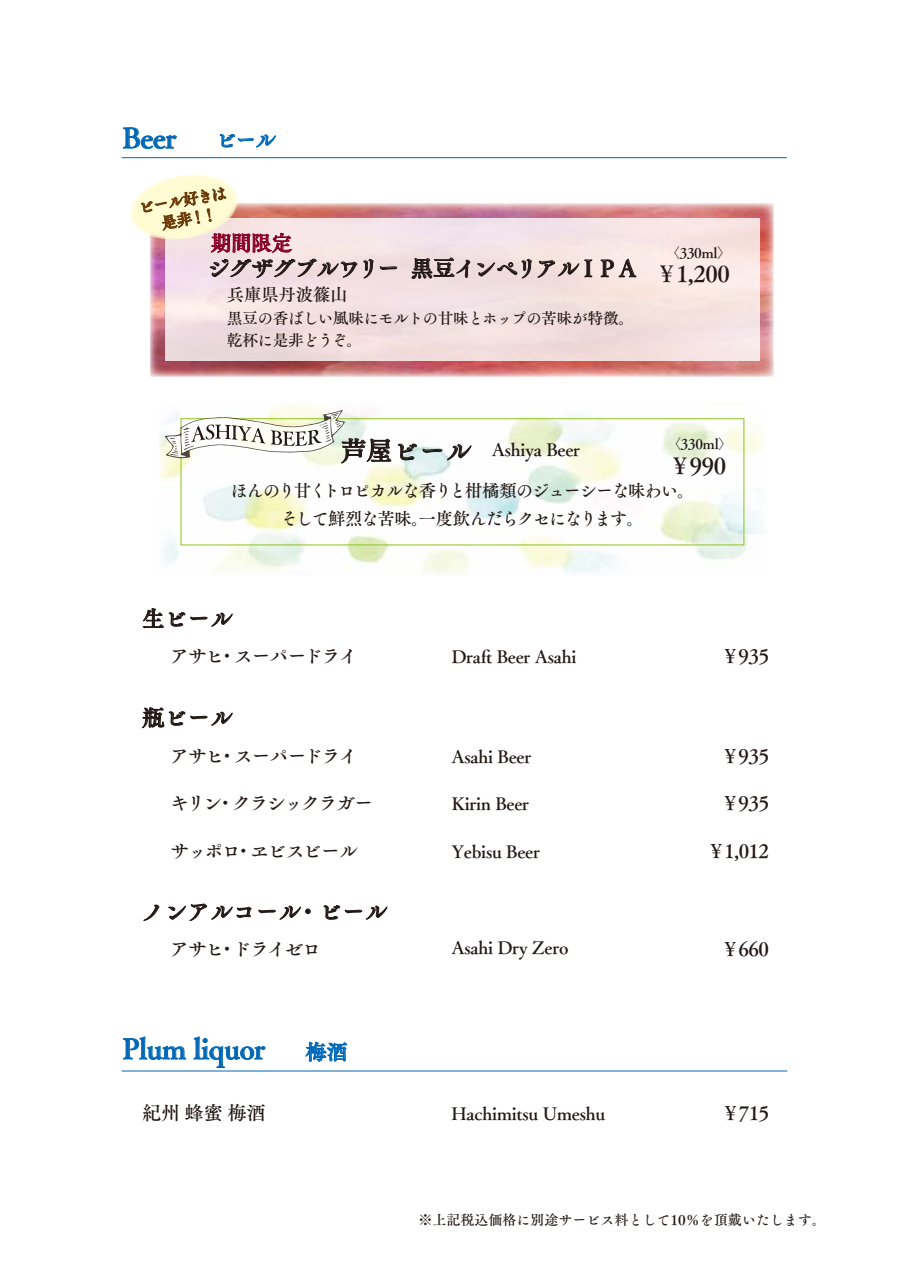
<style>
.page{position:relative;width:903px;height:1275px;background:#fff}
.page>*{position:absolute;margin:0;border:0;box-sizing:border-box;transform-origin:0 0}
.t1{font:28px "Tsuku A Old Min Pr 6 D";letter-spacing:-.015em;color:#0068b7}
.t2{font:26.25px "Tsuku A Old Min Pr 6 D";color:#221815}
.t3{font:22.75px "Tsuku A Old Min Pr 6 D";letter-spacing:-.065em;color:#221815}
.t4{font:22.75px "Tsuku A Old Min Pr 6 D";letter-spacing:-.025em;color:#221815}
.t5{font:22.75px "Tsuku A Old Min Pr 6 D";color:#221815}
.t6{font:21px "Tsuku A Old Min Pr 6 D";color:#0068b7}
.t7{font:21px "Tsuku A Old Min Pr 6 D";color:#870025}
.t8{font:19.25px "Tsuku A Old Min Pr 6 D";letter-spacing:-.08em;color:#221815}
.t9{font:19.25px "Tsuku A Old Min Pr 6 D";letter-spacing:-.105em;color:#221815}
.t10{font:17.5px "Tsuku A Old Min Pr 6 D";letter-spacing:-.02em;color:#221815}
.t11{font:17.5px/28px "Tsuku A Old Min Pr 6 D";letter-spacing:-.085em;color:#221815;text-align:center}
.t12{font:15.75px/22.8px "Tsuku A Old Min Pr 6 D";letter-spacing:-.035em;color:#221815}
.t13{font:15.75px/19.2px "Tsuku A Old Min Pr 6 D";color:#6a3906;text-align:center}
.t14{font:14px "Tsuku A Old Min Pr 6 D";color:#221815}
</style>
<div class="page">
<svg style="left:220px;top:134px;width:56px;height:13px"></svg>
<svg style="left:305px;top:1042px;width:42px;height:20px"></svg>
<svg style="left:123px;top:127px;width:54px;height:22px"></svg>
<svg style="left:143px;top:608px;width:90px;height:20px"></svg>
<svg style="left:142px;top:707px;width:91px;height:21px"></svg>
<hr style="left:122px;top:157px;width:665px;height:1px;background:#0068b7">
<hr style="left:122px;top:1070px;width:665px;height:1px;background:#0068b7">
<svg style="left:123px;top:1036px;width:63px;height:25px"></svg>
<svg style="left:193px;top:1036px;width:72px;height:36px"></svg>
<svg style="left:143px;top:905px;width:16px;height:16px"></svg>
<svg style="left:168px;top:903px;width:83px;height:18px"></svg>
<svg style="left:258px;top:906px;width:52px;height:14px"></svg>
<svg style="left:324px;top:905px;width:63px;height:15px"></svg>
<img style="left:159px;top:405px;width:604px;height:170px">
<svg style="left:165px;top:410px;width:307px;height:58px"></svg>
<img style="left:150px;top:203px;width:624px;height:173px">
<div style="left:165px;top:218px;width:594px;height:143px;background:#f4e1e1"></div>
<svg style="left:411px;top:257px;width:60px;height:22px"></svg>
<svg style="left:477px;top:259px;width:116px;height:20px"></svg>
<svg style="left:600px;top:258px;width:37px;height:20px"></svg>
<svg style="left:130px;top:174px;width:267px;height:112px"></svg>
<h1 class="t1" style="left:123px;top:112px;width:55px">Beer</h1>
<p class="t6" style="left:216px;top:121px;width:62px">ビール</p>
<p class="t13" style="left:137px;top:198px;width:90px;rotate:-10deg">ビール好きは是非！！</p>
<h3 class="t3" style="left:207px;top:248px;width:433px">ジグザグブルワリー 黒豆インペリアルＩＰＡ</h3>
<p class="t7" style="left:211px;top:224px;width:83px">期間限定</p>
<p class="t10" style="left:227px;top:279px;width:122px">兵庫県丹波篠山</p>
<p class="t12" style="left:227px;top:306px;width:409px">黒豆の香ばしい風味にモルトの甘味とホップの苦味が特徴。乾杯に是非どうぞ。</p>
<p class="t14" style="left:666px;top:240px;width:67px">〈330ml〉</p>
<h3 class="t4" style="left:655px;top:253px;width:76px">￥1,200</h3>
<h2 class="t2" style="left:341px;top:427px;width:133px">芦屋ビール</h2>
<p class="t14" style="left:667px;top:432px;width:67px">〈330ml〉</p>
<p class="t10" style="left:492px;top:434px;width:90px">Ashiya Beer</p>
<h3 class="t4" style="left:669px;top:445px;width:59px">￥990</h3>
<p class="t11" style="left:230px;top:476px;width:466px">ほんのり甘くトロピカルな香りと柑橘類のジューシーな味わい。そして鮮烈な苦味。一度飲んだらクセになります。</p>
<h3 class="t4" style="left:142px;top:598px;width:92px">生ビール</h3>
<p class="t8" style="left:170px;top:638px;width:190px">アサヒ・スーパードライ</p>
<p class="t10" style="left:452px;top:640px;width:126px">Draft Beer Asahi</p>
<h3 class="t4" style="left:142px;top:697px;width:92px">瓶ビール</h3>
<p class="t8" style="left:170px;top:739px;width:190px">アサヒ・スーパードライ</p>
<p class="t9" style="left:170px;top:786px;width:205px">キリン・クラシックラガー</p>
<p class="t8" style="left:170px;top:833px;width:189px">サッポロ・ヱビスビール</p>
<p class="t10" style="left:452px;top:741px;width:81px">Asahi Beer</p>
<p class="t10" style="left:452px;top:788px;width:79px">Kirin Beer</p>
<p class="t10" style="left:452px;top:835px;width:90px">Yebisu Beer</p>
<p class="t8" style="left:721px;top:638px;width:50px">￥935</p>
<p class="t8" style="left:721px;top:739px;width:50px">￥935</p>
<p class="t8" style="left:721px;top:786px;width:50px">￥935</p>
<p class="t8" style="left:707px;top:833px;width:64px">￥1,012</p>
<h3 class="t5" style="left:142px;top:891px;width:247px">ノンアルコール・ビール</h3>
<p class="t8" style="left:170px;top:932px;width:153px">アサヒ・ドライゼロ</p>
<p class="t10" style="left:452px;top:932px;width:118px">Asahi Dry Zero</p>
<p class="t8" style="left:721px;top:932px;width:50px">￥660</p>
<h1 class="t1" style="left:123px;top:1023px;width:144px">Plum liquor</h1>
<p class="t6" style="left:306px;top:1033px;width:43px">梅酒</p>
<p class="t8" style="left:142px;top:1096px;width:125px">紀州 蜂蜜 梅酒</p>
<p class="t10" style="left:452px;top:1098px;width:155px">Hachimitsu Umeshu</p>
<p class="t8" style="left:721px;top:1096px;width:50px">￥715</p>
<p class="t14" style="left:418px;top:1207px;width:409px">※上記税込価格に別途サービス料として10％を頂戴いたします。</p>
</div>
